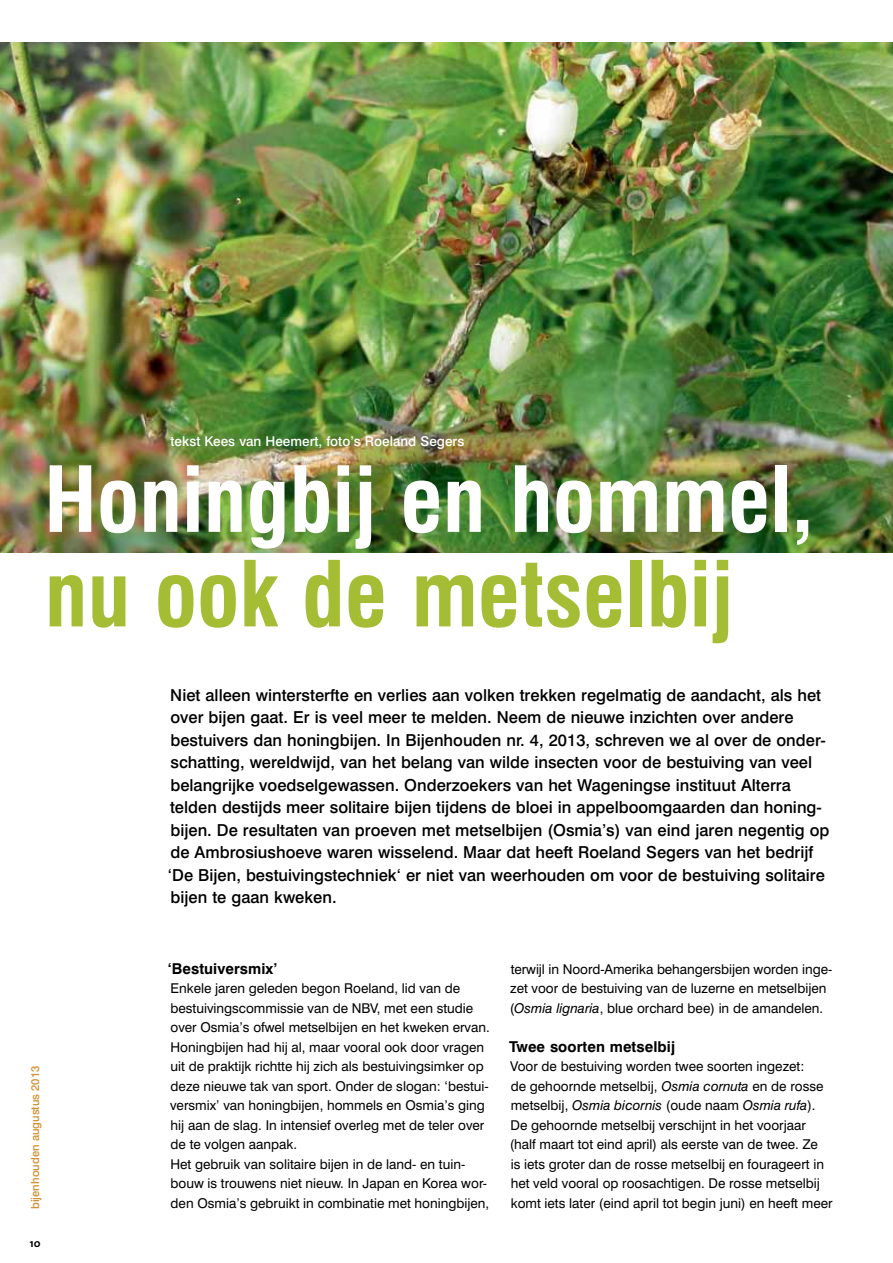
<style>
.page{position:relative;width:893px;height:1263px;background:#fff}
.page>*{position:absolute;margin:0;border:0;box-sizing:border-box;transform-origin:0 0}
.t1{font:700 condensed 88.5px "Swiss 721 BT";color:#fff}
.t2{font:700 condensed 88.5px "Swiss 721 BT";color:#a4bd35}
.t3{font:500 16.5px/22.5px "Swiss 721 BT";color:#000}
.t4{font:700 15px "Swiss 721 BT";letter-spacing:.005em;color:#000}
.t5{font:13.5px/19.5px "Swiss 721 BT";color:#000}
.t6{font:500 13.5px "Swiss 721 BT";color:#fff}
.t7{font:500 11.25px "Swiss 721 BT";color:#d09132}
.t8{font:700 11.25px "The Sans";color:#000}
.s1{font-style:italic}
</style>
<div class="page">
<img style="left:0;top:43px;width:893px;height:510px">
<p class="t6" style="left:171px;top:433px;width:295px">tekst Kees van Heemert, foto’s Roeland Segers</p>
<h1 class="t1" style="left:44px;top:447px;width:771px">Honingbij en hommel,</h1>
<h1 class="t2" style="left:45px;top:541px;width:690px">nu ook de metselbij</h1>
<p class="t3" style="left:168px;top:683px;width:663px">Niet alleen wintersterfte en verlies aan volken trekken regelmatig de aandacht, als het over bijen gaat. Er is veel meer te melden. Neem de nieuwe inzichten over andere bestuivers dan honingbijen. In Bijenhouden nr. 4, 2013, schreven we al over de onder&shy;schatting, wereldwijd, van het belang van wilde insecten voor de bestuiving van veel belangrijke voedselgewassen. Onderzoekers van het Wageningse instituut Alterra telden destijds meer solitaire bijen tijdens de bloei in appelboomgaarden dan honing&shy;bijen. De resultaten van proeven met metselbijen (Osmia’s) van eind jaren negentig op de Ambrosiushoeve waren wisselend. Maar dat heeft Roeland Segers van het bedrijf ‘De Bijen, bestuivingstechniek‘ er niet van weerhouden om voor de bestuiving solitaire bijen te gaan kweken.</p>
<p class="t7" style="left:28px;top:1209px;width:145px;rotate:-90deg">bijenhouden augustus 2013</p>
<p class="t8" style="left:30px;top:1233px;width:12px">10</p>
<p class="t4" style="left:168px;top:959px;width:111px">‘Bestuiversmix’</p>
<p class="t5" style="left:170px;top:978px;width:321px">Enkele jaren geleden begon Roeland, lid van de bestuivingscommissie van de NBV, met een studie over Osmia’s ofwel metselbijen en het kweken ervan.<br>Honingbijen had hij al, maar vooral ook door vragen uit de praktijk richtte hij zich als bestuivingsimker op deze nieuwe tak van sport. Onder de slogan: ‘bestui&shy;versmix’ van honingbijen, hommels en Osmia’s ging hij aan de slag. In intensief overleg met de teler over de te volgen aanpak.<br>Het gebruik van solitaire bijen in de land- en tuin&shy;bouw is trouwens niet nieuw. In Japan en Korea wor&shy;den Osmia’s gebruikt in combinatie met honingbijen,</p>
<p class="t5" style="left:510px;top:959px;width:324px">terwijl in Noord-Amerika behangersbijen worden inge&shy;zet voor de bestuiving van de luzerne en metselbijen (<span class="s1">Osmia lignaria</span>, blue orchard bee) in de amandelen.</p>
<p class="t4" style="left:509px;top:1037px;width:168px">Twee soorten metselbij</p>
<p class="t5" style="left:510px;top:1056px;width:324px">Voor de bestuiving worden twee soorten ingezet:<br>de gehoornde metselbij, <span class="s1">Osmia cornuta</span> en de rosse metselbij, <span class="s1">Osmia bicornis</span> (oude naam <span class="s1">Osmia rufa</span>).<br>De gehoornde metselbij verschijnt in het voorjaar (half maart tot eind april) als eerste van de twee. Ze<br>is iets groter dan de rosse metselbij en fourageert in het veld vooral op roosachtigen. De rosse metselbij komt iets later (eind april tot begin juni) en heeft meer</p>
</div>
